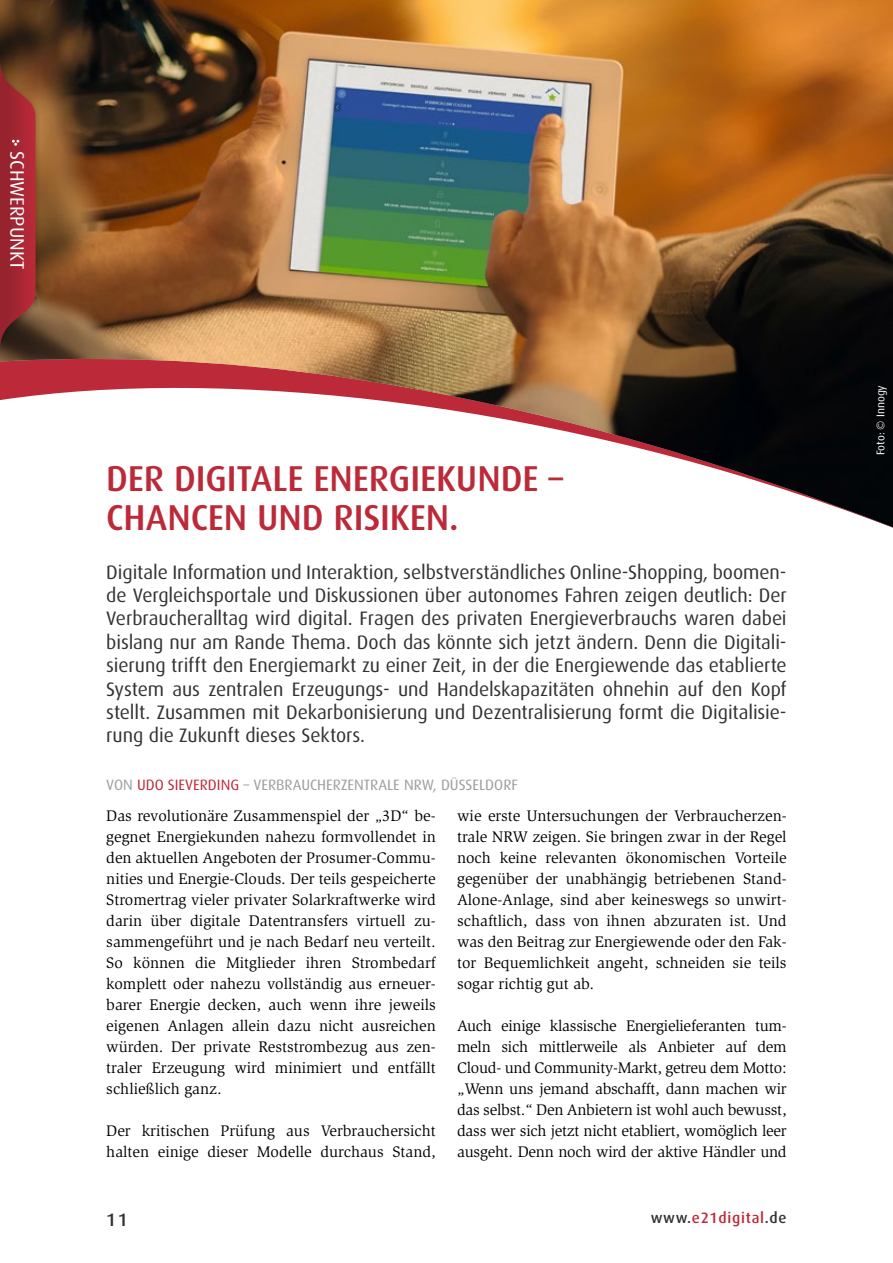
<style>
.page{position:relative;width:893px;height:1263px;background:#fff}
.page>*{position:absolute;margin:0;border:0;box-sizing:border-box;transform-origin:0 0}
.t1{font:500 36px/39px "Dax";letter-spacing:-.005em;color:#bc2a39}
.t2{font:19.5px/23.4px "Dax";letter-spacing:-.005em;color:#333132;text-align:justify}
.t3{font:19.5px "Dax";color:#fff}
.t4{font:500 18px "Dax";color:#333132}
.t5{font:15.75px/21px "Slimbach";color:#000;text-align:justify}
.t6{font:15px "Dax";color:#9e9d9e}
.t7{font:500 15px "Dax";letter-spacing:.05em;color:#bc2a39}
.t8{font:11.25px "Dax";color:#fff}
.s1{color:#bc2a39}
.s2{color:#333132}
</style>
<div class="page">
<img style="left:0;top:350px;width:893px;height:177px">
<img style="left:0;top:0;width:893px;height:350px">
<p class="t3" style="left:28px;top:151px;width:119px;rotate:90deg">SCHWERPUNKT</p>
<h1 class="t1" style="left:106px;top:459px;width:458px">DER DIGITALE ENERGIEKUNDE –<br>CHANCEN UND RISIKEN.</h1>
<p class="t2" style="left:106px;top:560px;width:682px">Digitale Information und Interaktion, selbstverständliches Online-Shopping, boomen&shy;de Vergleichsportale und Diskussionen über autonomes Fahren zeigen deutlich: Der Verbraucheralltag wird digital. Fragen des privaten Energieverbrauchs waren dabei bislang nur am Rande Thema. Doch das könnte sich jetzt ändern. Denn die Digitali&shy;sierung trifft den Energiemarkt zu einer Zeit, in der die Energiewende das etablierte System aus zentralen Erzeugungs- und Handelskapazitäten ohnehin auf den Kopf stellt. Zusammen mit Dekarbonisierung und Dezentralisierung formt die Digitalisie&shy;rung die Zukunft dieses Sektors.</p>
<p class="t6" style="left:106px;top:776px;width:413px">VON <span class="s1">UDO SIEVERDING</span> – VERBRAUCHERZENTRALE NRW, DÜSSELDORF</p>
<p class="t5" style="left:106px;top:805px;width:331px">Das revolutionäre Zusammenspiel der „3D“ be&shy;gegnet Energiekunden nahezu formvollendet in den aktuellen Angeboten der Prosumer-Commu&shy;nities und Energie-Clouds. Der teils gespeicherte Stromertrag vieler privater Solarkraftwerke wird darin über digitale Datentransfers virtuell zu&shy;sammengeführt und je nach Bedarf neu verteilt.<br>So können die Mitglieder ihren Strombedarf komplett oder nahezu vollständig aus erneuer&shy;barer Energie decken, auch wenn ihre jeweils eigenen Anlagen allein dazu nicht ausreichen würden. Der private Reststrombezug aus zen&shy;traler Erzeugung wird minimiert und entfällt schließlich ganz.</p>
<p class="t5" style="left:106px;top:1120px;width:331px">Der kritischen Prüfung aus Verbrauchersicht halten einige dieser Modelle durchaus Stand,</p>
<p class="t5" style="left:457px;top:805px;width:331px">wie erste Untersuchungen der Verbraucherzen&shy;trale NRW zeigen. Sie bringen zwar in der Regel noch keine relevanten ökonomischen Vorteile gegenüber der unabhängig betriebenen Stand-Alone-Anlage, sind aber keineswegs so unwirt&shy;schaftlich, dass von ihnen abzuraten ist. Und was den Beitrag zur Energiewende oder den Fak&shy;tor Bequemlichkeit angeht, schneiden sie teils sogar richtig gut ab.</p>
<p class="t5" style="left:457px;top:1015px;width:331px">Auch einige klassische Energielieferanten tum&shy;meln sich mittlerweile als Anbieter auf dem Cloud- und Community-Markt, getreu dem Motto: „Wenn uns jemand abschafft, dann machen wir das selbst.“ Den Anbietern ist wohl auch bewusst, dass wer sich jetzt nicht etabliert, womöglich leer ausgeht. Denn noch wird der aktive Händler und</p>
<p class="t4" style="left:106px;top:1209px;width:23px">11</p>
<p class="t7" style="left:651px;top:1209px;width:137px"><span class="s2">www.</span>e21digital<span class="s2">.de</span></p>
<p class="t8" style="left:874px;top:455px;width:72px;rotate:-90deg">Foto: © Innogy</p>
</div>
